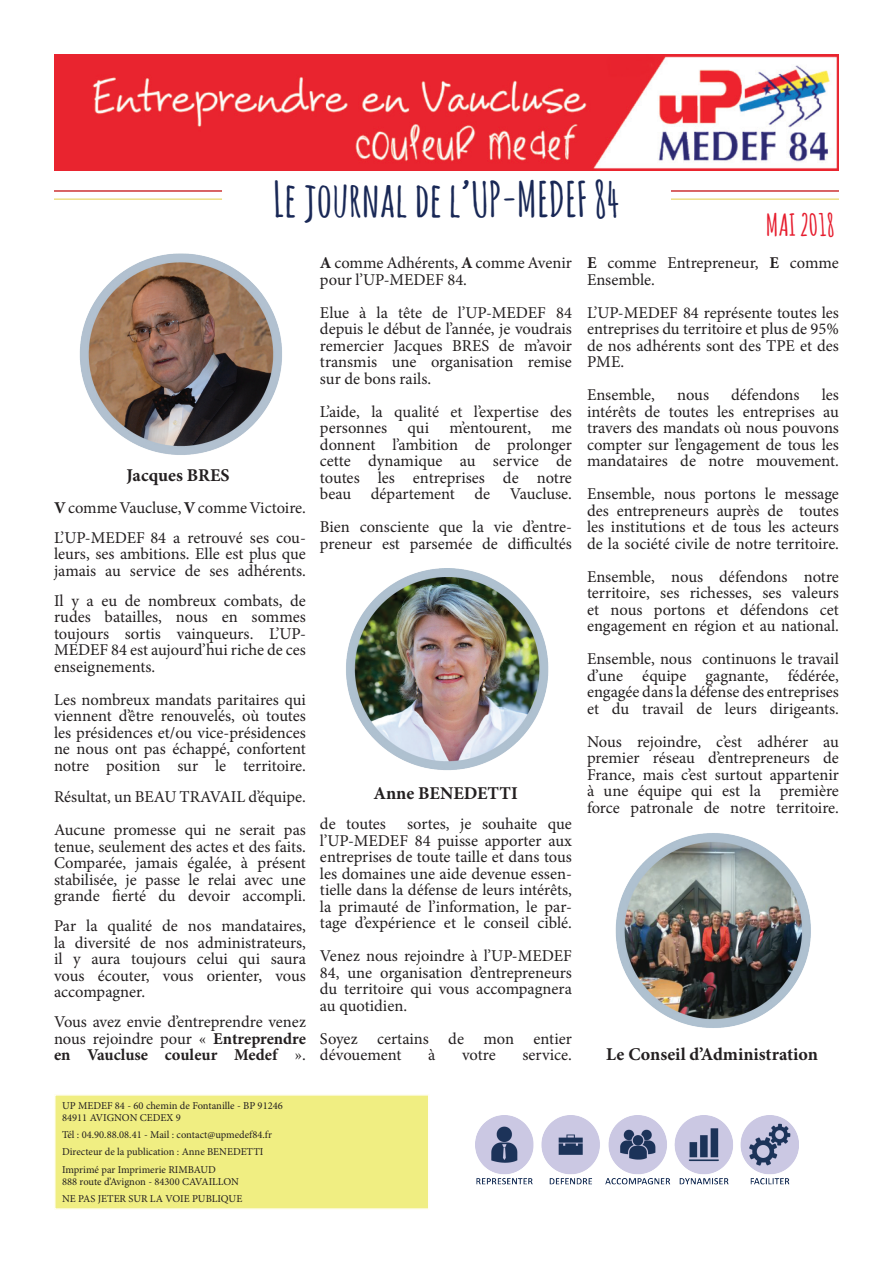
<style>
.page{position:relative;width:893px;height:1263px;background:#fff}
.page>*{position:absolute;margin:0;border:0;box-sizing:border-box;transform-origin:0 0}
.t1{font:700 48px "Amatic SC";color:#192856}
.t2{font:700 30px "Amatic SC";color:#e61d2e}
.t3{font:700 18px "Minion Pro";color:#231f20}
.t4{font:16.5px/16.5px "Minion Pro";color:#231f20;text-align:justify}
.t5{font:10.5px/17.1px "Minion Pro";color:#231f20}
.s1{font-weight:700}
</style>
<div class="page">
<div style="left:54px;top:1094px;width:375px;height:116px;background:#f0ee82;border:2px solid #fffef4"></div>
<img style="left:54px;top:54px;width:785px;height:116px">
<img style="left:476px;top:1116px;width:323px;height:69px">
<hr style="left:54px;top:190px;width:168px;height:2px;background:#cd3232">
<hr style="left:54px;top:198px;width:168px;height:2px;background:#edde83">
<hr style="left:671px;top:190px;width:168px;height:2px;background:#cd3232">
<hr style="left:671px;top:198px;width:168px;height:2px;background:#edde83">
<img style="left:79px;top:253px;width:203px;height:202px">
<img style="left:346px;top:568px;width:202px;height:202px">
<img style="left:615px;top:833px;width:196px;height:195px">
<h1 class="t1" style="left:273px;top:165px;width:348px">Le journal de l’UP-MEDEF 84</h1>
<h2 class="t2" style="left:766px;top:203px;width:70px">MAI 2018</h2>
<p class="t3" style="left:126px;top:462px;width:105px">Jacques BRES</p>
<p class="t4" style="left:54px;top:493px;width:253px;line-height:30px"><span class="s1">V</span> comme Vaucluse, <span class="s1">V</span> comme Victoire.<br>L’UP-MEDEF 84 a retrouvé ses cou-</p>
<p class="t4" style="left:54px;top:546px;width:253px">leurs, ses ambitions. Elle est plus que jamais au service de ses adhérents.</p>
<p class="t4" style="left:54px;top:592px;width:253px">Il y a eu de nombreux combats, de rudes batailles, nous en sommes toujours sortis vainqueurs. L’UP-MEDEF 84 est aujourd’hui riche de ces enseignements.</p>
<p class="t4" style="left:54px;top:691px;width:253px">Les nombreux mandats paritaires qui viennent d’être renouvelés, où toutes les présidences et/ou vice-présidences ne nous ont pas échappé, confortent notre position sur le territoire.</p>
<p class="t4" style="left:54px;top:781px;width:253px;line-height:33px">Résultat, un BEAU TRAVAIL d’équipe.<br>Aucune promesse qui ne serait pas</p>
<p class="t4" style="left:54px;top:838px;width:253px">tenue, seulement des actes et des faits.<br>Comparée, jamais égalée, à présent stabilisée, je passe le relai avec une grande fierté du devoir accompli.</p>
<p class="t4" style="left:54px;top:918px;width:253px">Par la qualité de nos mandataires, la diversité de nos administrateurs, il y aura toujours celui qui saura vous écouter, vous orienter, vous accompagner.</p>
<p class="t4" style="left:54px;top:1014px;width:253px">Vous avez envie d’entreprendre venez nous rejoindre pour « <span class="s1">Entreprendre en Vaucluse couleur Medef</span> ».</p>
<p class="t4" style="left:320px;top:255px;width:253px"><span class="s1">A</span> comme Adhérents, <span class="s1">A</span> comme Avenir pour l’UP-MEDEF 84.</p>
<p class="t4" style="left:320px;top:304px;width:253px">Elue à la tête de l’UP-MEDEF 84 depuis le début de l’année, je voudrais remercier Jacques BRES de m’avoir transmis une organisation remise sur de bons rails.</p>
<p class="t4" style="left:320px;top:403px;width:253px">L’aide, la qualité et l’expertise des personnes qui m’entourent, me donnent l’ambition de prolonger cette dynamique au service de toutes les entreprises de notre beau département de Vaucluse.</p>
<p class="t4" style="left:320px;top:519px;width:253px">Bien consciente que la vie d’entre&shy;preneur est parsemée de difficultés</p>
<p class="t3" style="left:373px;top:780px;width:146px">Anne BENEDETTI</p>
<p class="t4" style="left:320px;top:816px;width:253px;text-indent:87px">sortes, je souhaite que l’UP-MEDEF 84 puisse apporter aux entreprises de toute taille et dans tous les domaines une aide devenue essen&shy;tielle dans la défense de leurs intérêts, la primauté de l’information, le par&shy;tage d’expérience et le conseil ciblé.</p>
<p class="t4" style="left:320px;top:948px;width:253px">Venez nous rejoindre à l’UP-MEDEF 84, une organisation d’entrepreneurs du territoire qui vous accompagnera au quotidien.</p>
<p class="t4" style="left:320px;top:1030px;width:253px">Soyez certains de mon entier dévouement</p>
<p class="t4" style="left:320px;top:816px;width:68px">de toutes</p>
<p class="t4" style="left:428px;top:1047px;width:9px">à</p>
<p class="t4" style="left:462px;top:1047px;width:35px">votre</p>
<p class="t4" style="left:522px;top:1047px;width:51px">service.</p>
<p class="t4" style="left:587px;top:255px;width:253px"><span class="s1">E</span> comme Entrepreneur, <span class="s1">E</span> comme<br>Ensemble.</p>
<p class="t4" style="left:587px;top:304px;width:253px">L’UP-MEDEF 84 représente toutes les entreprises du territoire et plus de 95% de nos adhérents sont des TPE et des PME.</p>
<p class="t4" style="left:587px;top:387px;width:69px">Ensemble,</p>
<p class="t4" style="left:677px;top:387px;width:33px">nous</p>
<p class="t4" style="left:731px;top:387px;width:70px">défendons</p>
<p class="t4" style="left:587px;top:387px;width:253px;text-indent:235px">les intérêts de toutes les entreprises au travers des mandats où nous pouvons compter sur l’engagement de tous les mandataires de notre mouvement.</p>
<p class="t4" style="left:587px;top:486px;width:253px">Ensemble, nous portons le message des entrepreneurs auprès de toutes les institutions et de tous les acteurs de la société civile de notre territoire.</p>
<p class="t4" style="left:587px;top:568px;width:253px">Ensemble, nous défendons notre territoire, ses richesses, ses valeurs et nous portons et défendons cet engagement en région et au national.</p>
<p class="t4" style="left:587px;top:651px;width:253px">Ensemble, nous continuons le travail d’une équipe gagnante, fédérée, engagée dans la défense des entreprises et du travail de leurs dirigeants.</p>
<p class="t4" style="left:587px;top:733px;width:253px">Nous rejoindre, c’est adhérer au premier réseau d’entrepreneurs de France, mais c’est surtout appartenir à une équipe qui est la première force patronale de notre territoire.</p>
<p class="t3" style="left:606px;top:1042px;width:213px">Le Conseil d’Administration</p>
<p class="t5" style="left:62px;top:1099px;width:222px;line-height:12.6px">UP MEDEF 84 - 60 chemin de Fontanille - BP 91246<br>84911 AVIGNON CEDEX 9</p>
<p class="t5" style="left:62px;top:1126px;width:211px">Tél : 04.90.88.08.41 - Mail : contact@upmedef84.fr<br>Directeur de la publication : Anne BENEDETTI<br>Imprimé par Imprimerie RIMBAUD</p>
<p class="t5" style="left:62px;top:1173px;width:182px">888 route d’Avignon - 84300 CAVAILLON<br>NE PAS JETER SUR LA VOIE PUBLIQUE</p>
</div>
